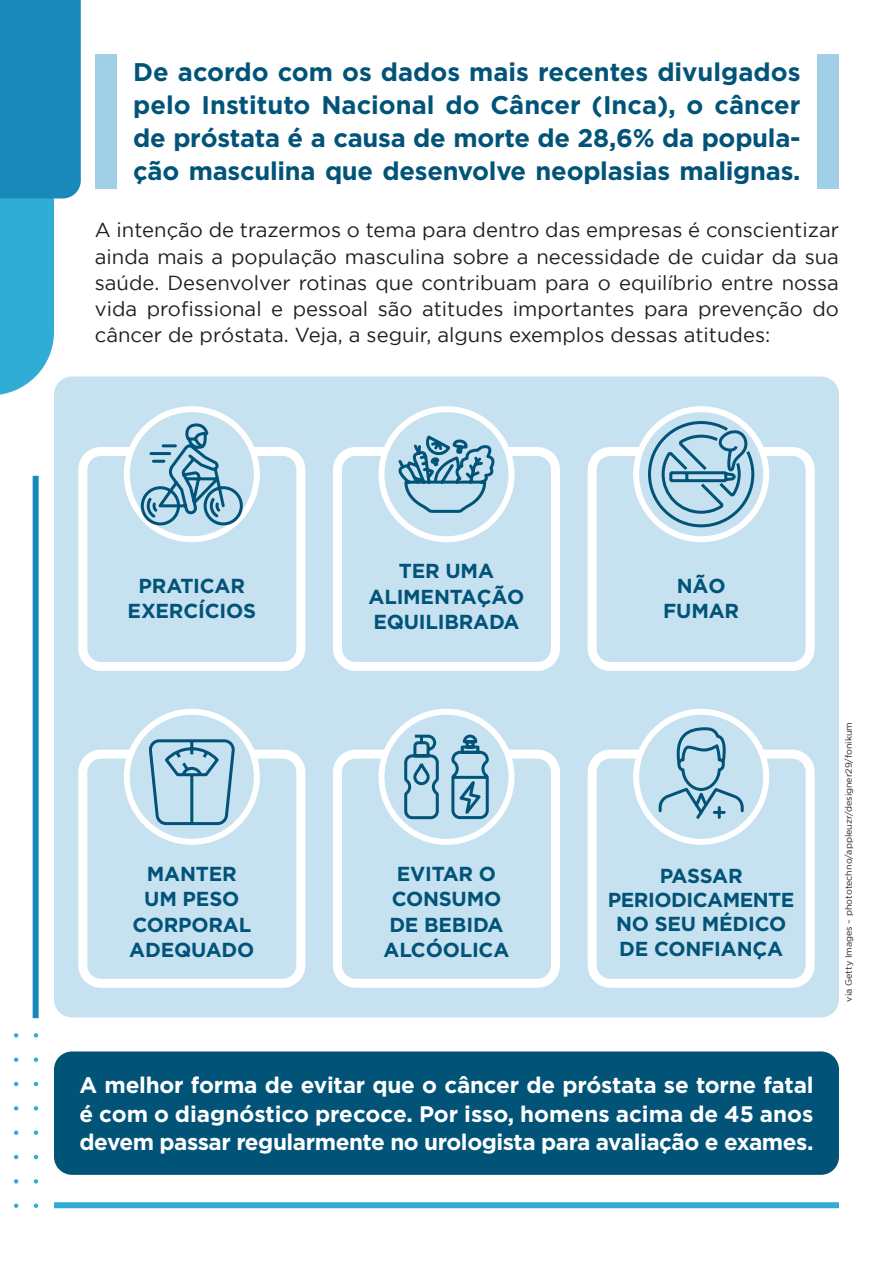
<style>
.page{position:relative;width:893px;height:1263px;background:#fff}
.page>*{position:absolute;margin:0;border:0;box-sizing:border-box;transform-origin:0 0}
.t1{font:700 25.5px/33px "Gotham";letter-spacing:-.01em;color:#015378;text-align:justify}
.t2{font:700 22.5px/28.5px "Gotham";letter-spacing:-.02em;color:#fff;text-align:justify}
.t3{font:20.25px/26.2px "Gotham";color:#231f20;text-align:justify}
.t4{font:700 20.25px/25.5px "Gotham";letter-spacing:-.01em;color:#015378;text-align:center}
.t5{font:9px "Gotham";color:#231f20}
</style>
<div class="page">
<svg style="left:0;top:0;width:81px;height:395px"></svg>
<div style="left:33px;top:476px;width:6px;height:542px;background:#1889b9"></div>
<div style="left:54px;top:1202px;width:785px;height:6px;background:#30acd5"></div>
<svg style="left:34px;top:1106px;width:4px;height:4px"></svg>
<svg style="left:14px;top:1106px;width:4px;height:4px"></svg>
<svg style="left:34px;top:1082px;width:4px;height:4px"></svg>
<svg style="left:14px;top:1082px;width:4px;height:4px"></svg>
<svg style="left:34px;top:1057px;width:4px;height:5px"></svg>
<svg style="left:14px;top:1057px;width:4px;height:5px"></svg>
<svg style="left:34px;top:1033px;width:4px;height:4px"></svg>
<svg style="left:14px;top:1033px;width:4px;height:4px"></svg>
<svg style="left:34px;top:1203px;width:4px;height:5px"></svg>
<svg style="left:14px;top:1203px;width:4px;height:5px"></svg>
<svg style="left:34px;top:1179px;width:4px;height:4px"></svg>
<svg style="left:14px;top:1179px;width:4px;height:4px"></svg>
<svg style="left:34px;top:1155px;width:4px;height:4px"></svg>
<svg style="left:14px;top:1155px;width:4px;height:4px"></svg>
<svg style="left:34px;top:1130px;width:4px;height:5px"></svg>
<svg style="left:14px;top:1130px;width:4px;height:5px"></svg>
<div style="left:95px;top:54px;width:21px;height:135px;background:#a2cfe8"></div>
<div style="left:817px;top:54px;width:22px;height:135px;background:#a2cfe8"></div>
<div style="left:54px;top:376px;width:785px;height:641px;background:#c6e1f0;border-radius:18px"></div>
<div style="left:78px;top:447px;width:227px;height:224px;border:9px solid #fff;border-radius:18px"></div>
<div style="left:333px;top:447px;width:227px;height:224px;border:9px solid #fff;border-radius:18px"></div>
<div style="left:78px;top:750px;width:227px;height:238px;border:9px solid #fff;border-radius:18px"></div>
<div style="left:588px;top:447px;width:227px;height:224px;border:9px solid #fff;border-radius:18px"></div>
<div style="left:333px;top:750px;width:227px;height:238px;border:9px solid #fff;border-radius:18px"></div>
<div style="left:588px;top:750px;width:227px;height:238px;border:9px solid #fff;border-radius:18px"></div>
<svg style="left:381px;top:712px;width:130px;height:130px"></svg>
<svg style="left:402px;top:733px;width:89px;height:91px"></svg>
<div style="left:378px;top:709px;width:136px;height:136px;border:6px solid #fff;border-radius:50%"></div>
<svg style="left:636px;top:712px;width:130px;height:130px"></svg>
<div style="left:633px;top:709px;width:136px;height:136px;border:6px solid #fff;border-radius:50%"></div>
<svg style="left:657px;top:726px;width:88px;height:95px"></svg>
<svg style="left:127px;top:712px;width:130px;height:130px"></svg>
<svg style="left:150px;top:738px;width:84px;height:88px"></svg>
<div style="left:124px;top:709px;width:136px;height:136px;border:6px solid #fff;border-radius:50%"></div>
<svg style="left:381px;top:409px;width:130px;height:130px"></svg>
<svg style="left:394px;top:433px;width:103px;height:99px"></svg>
<div style="left:378px;top:406px;width:136px;height:136px;border:6px solid #fff;border-radius:50%"></div>
<svg style="left:636px;top:409px;width:130px;height:130px"></svg>
<svg style="left:646px;top:419px;width:110px;height:110px"></svg>
<div style="left:633px;top:406px;width:136px;height:136px;border:6px solid #fff;border-radius:50%"></div>
<svg style="left:127px;top:409px;width:130px;height:130px"></svg>
<div style="left:124px;top:406px;width:136px;height:136px;border:6px solid #fff;border-radius:50%"></div>
<svg style="left:139px;top:422px;width:105px;height:105px"></svg>
<div style="left:54px;top:1051px;width:785px;height:124px;background:#015378;border-radius:18px"></div>
<p class="t1" style="left:133px;top:55px;width:669px">De acordo com os dados mais recentes divulgados pelo Instituto Nacional do Câncer (Inca), o câncer de próstata é a causa de morte de 28,6% da popula&shy;ção masculina que desenvolve neoplasias malignas.</p>
<p class="t3" style="left:95px;top:217px;width:746px">A intenção de trazermos o tema para dentro das empresas é conscientizar ainda mais a população masculina sobre a necessidade de cuidar da sua saúde. Desenvolver rotinas que contribuam para o equilíbrio entre nossa vida profissional e pessoal são atitudes importantes para prevenção do câncer de próstata. Veja, a seguir, alguns exemplos dessas atitudes:</p>
<p class="t4" style="left:128px;top:572px;width:130px">PRATICAR<br>EXERCÍCIOS</p>
<p class="t4" style="left:369px;top:558px;width:157px">TER UMA<br>ALIMENTAÇÃO<br>EQUILIBRADA</p>
<p class="t4" style="left:663px;top:572px;width:77px">NÃO<br>FUMAR</p>
<p class="t4" style="left:129px;top:860px;width:127px">MANTER<br>UM PESO<br>CORPORAL<br>ADEQUADO</p>
<p class="t4" style="left:384px;top:860px;width:127px">EVITAR O<br>CONSUMO<br>DE BEBIDA<br>ALCÓOLICA</p>
<p class="t4" style="left:608px;top:863px;width:188px;line-height:24.3px">PASSAR<br>PERIODICAMENTE<br>NO SEU MÉDICO<br>DE CONFIANÇA</p>
<p class="t2" style="left:80px;top:1070px;width:735px">A melhor forma de evitar que o câncer de próstata se torne fatal é com o diagnóstico precoce. Por isso, homens acima de 45 anos devem passar regularmente no urologista para avaliação e exames.</p>
<p class="t5" style="left:844px;top:1002px;width:281px;rotate:-90deg">via Getty Images – phototechno/appleuzr/designer29/fonikum</p>
</div>
